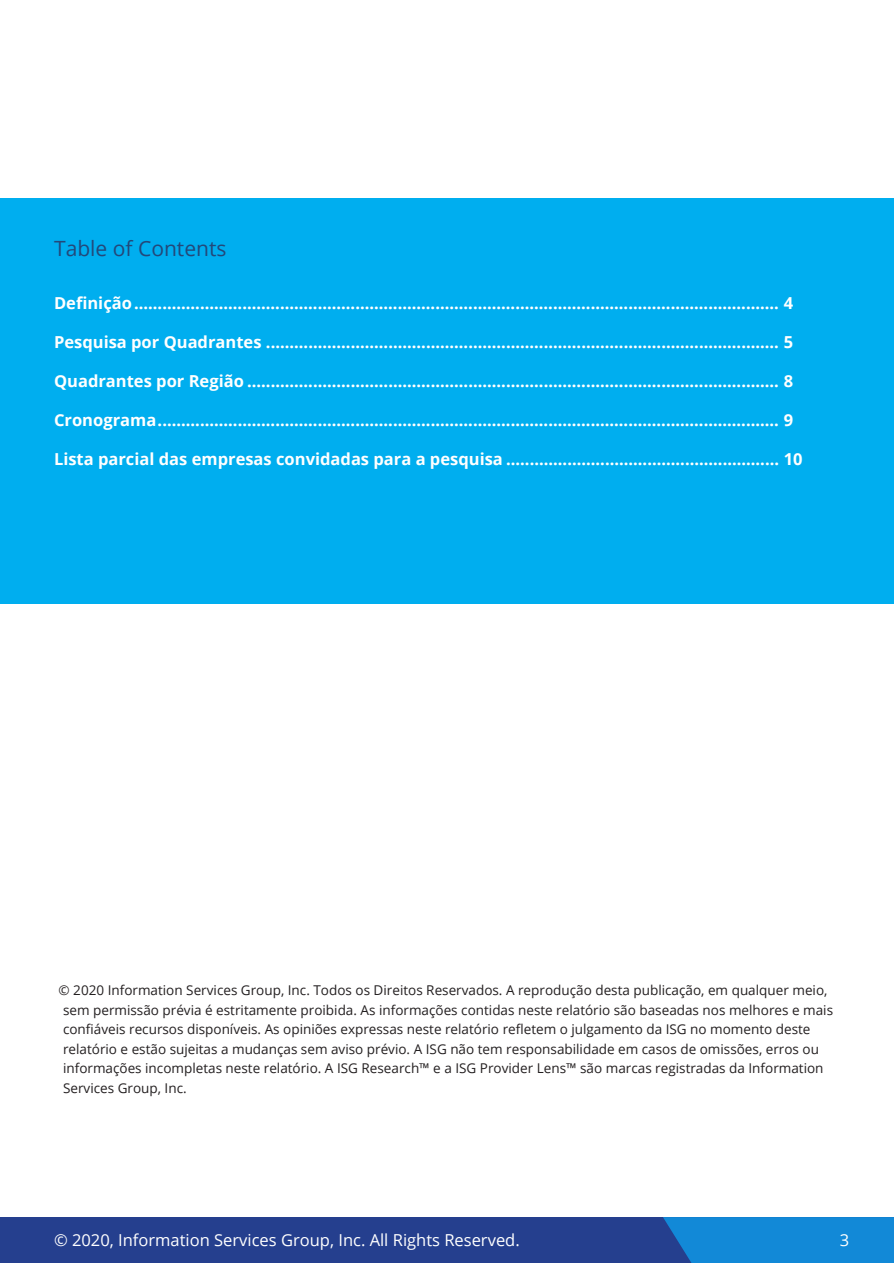
<style>
.page{position:relative;width:894px;height:1263px;background:#fff}
.page>*{position:absolute;margin:0;border:0;box-sizing:border-box;transform-origin:0 0}
.t1{font:21px "Open Sans";color:#23487a}
.t2{font:700 16.5px "Open Sans";color:#fff}
.t3{font:16.5px "Open Sans";color:#fff}
.Table_of_Contents{font:13.5px/19.5px "Open Sans";color:#231f20}
</style>
<div class="page">
<div style="left:0;top:1217px;width:893px;height:46px;background:#253f8e"></div>
<div style="left:663px;top:1217px;width:230px;height:46px;background:#1289d7"></div>
<div style="left:0;top:198px;width:893px;height:405px;background:#00aeef"></div>
<p class="t1" style="left:54px;top:234px;width:174px">Table of Contents</p>
<p class="t2" style="left:54px;top:291px;width:740px">Definição......................................................................................................................................... 4</p>
<p class="t2" style="left:54px;top:330px;width:740px">Pesquisa por Quadrantes ............................................................................................................. 5</p>
<p class="t2" style="left:54px;top:369px;width:740px">Quadrantes por Região ................................................................................................................. 8</p>
<p class="t2" style="left:54px;top:408px;width:740px">Cronograma.................................................................................................................................... 9</p>
<p class="t2" style="left:54px;top:447px;width:749px">Lista parcial das empresas convidadas para a pesquisa .......................................................... 10</p>
<p class="Table_of_Contents" style="left:63px;top:980px;width:771px;text-indent:-4px">© 2020 Information Services Group, Inc. Todos os Direitos Reservados. A reprodução desta publicação, em qualquer meio, sem permissão prévia é estritamente proibida. As informações contidas neste relatório são baseadas nos melhores e mais confiáveis recursos disponíveis. As opiniões expressas neste relatório refletem o julgamento da ISG no momento deste relatório e estão sujeitas a mudanças sem aviso prévio. A ISG não tem responsabilidade em casos de omissões, erros ou informações incompletas neste relatório. A ISG Research™ e a ISG Provider Lens™ são marcas registradas da Information Services Group, Inc.</p>
<p class="t3" style="left:54px;top:1229px;width:467px">© 2020, Information Services Group, Inc. All Rights Reserved.</p>
<p class="t3" style="left:839px;top:1229px;width:11px">3</p>
</div>
